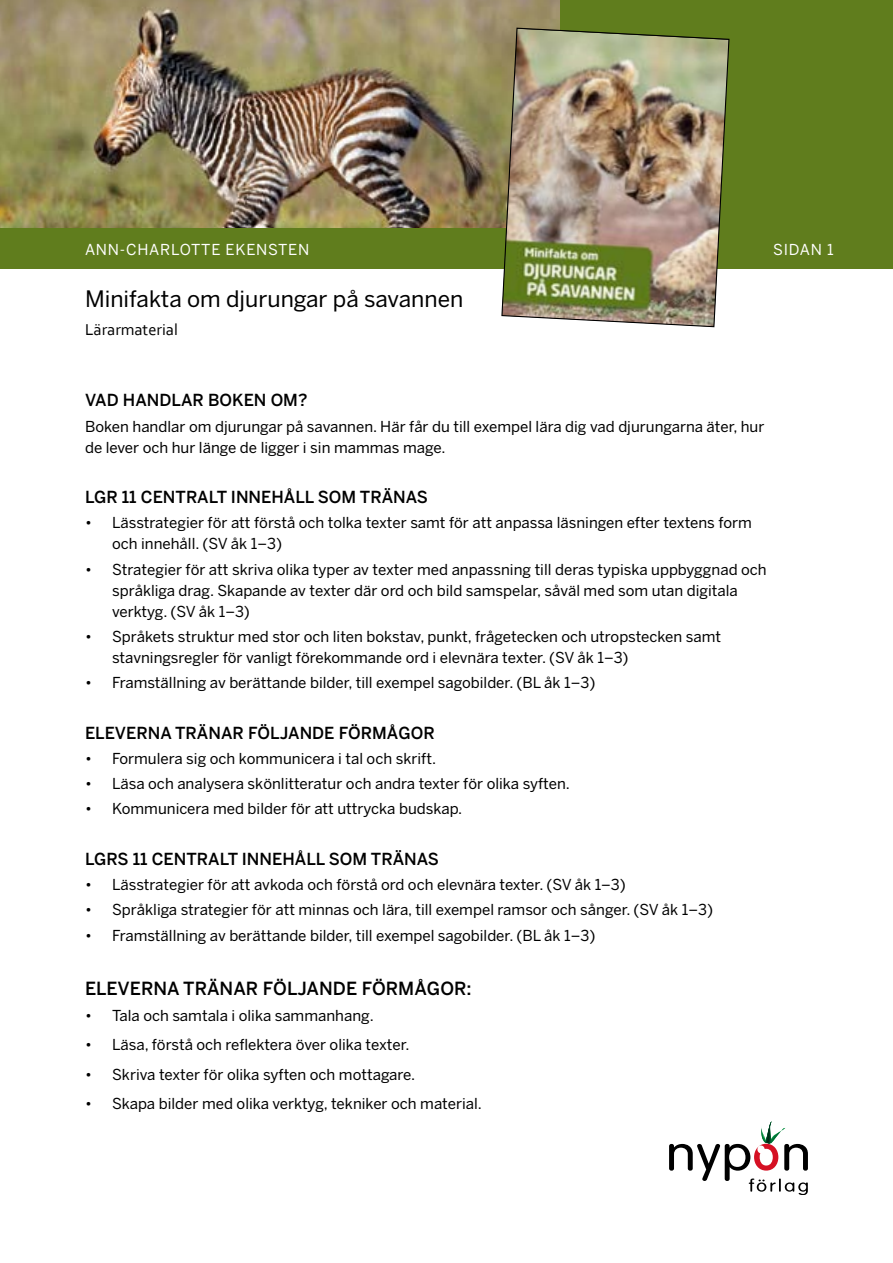
<style>
.page{position:relative;width:893px;height:1263px;background:#fff}
.page>*{position:absolute;margin:0;border:0;box-sizing:border-box;transform-origin:0 0}
.t1{font:22.5px "Benton Sans";color:#000}
.t2{font:500 18px "Benton Sans";color:#000}
.t3{font:500 16.5px "Benton Sans";color:#000}
.t4{font:16.5px "Corbel";color:#000}
.t5{font:15px/21px "Benton Sans";color:#000}
.t6{font:15px "Benton Sans";letter-spacing:.05em;color:#fff}
</style>
<div class="page">
<div style="left:0;top:0;width:893px;height:246px;background:#607d1d"></div>
<img style="left:0;top:0;width:560px;height:228px">
<div style="left:0;top:229px;width:893px;height:40px;background:#607d1d"></div>
<img style="left:501px;top:27px;width:229px;height:301px">
<svg style="left:669px;top:1121px;width:139px;height:74px"></svg>
<p class="t6" style="left:85px;top:241px;width:226px">ANN-CHARLOTTE EKENSTEN</p>
<p class="t6" style="left:773px;top:241px;width:62px">SIDAN 1</p>
<h1 class="t1" style="left:85px;top:286px;width:380px">Minifakta om djurungar på savannen</h1>
<p class="t4" style="left:85px;top:320px;width:94px">Lärarmaterial</p>
<p class="t3" style="left:85px;top:391px;width:224px">VAD HANDLAR BOKEN OM?</p>
<p class="t5" style="left:85px;top:416px;width:681px">Boken handlar om djurungar på savannen. Här får du till exempel lära dig vad djurungarna äter, hur de lever och hur länge de ligger i sin mammas mage.</p>
<p class="t3" style="left:85px;top:487px;width:345px">LGR 11 CENTRALT INNEHÅLL SOM TRÄNAS</p>
<p class="t5" style="left:112px;top:513px;width:641px;text-indent:-27px">• Lässtrategier för att förstå och tolka texter samt för att anpassa läsningen efter textens form och innehåll. (SV åk 1–3)</p>
<p class="t5" style="left:112px;top:559px;width:656px;text-indent:-27px">• Strategier för att skriva olika typer av texter med anpassning till deras typiska uppbyggnad och språkliga drag. Skapande av texter där ord och bild samspelar, såväl med som utan digitala verktyg. (SV åk 1–3)</p>
<p class="t5" style="left:112px;top:626px;width:611px;text-indent:-27px">• Språkets struktur med stor och liten bokstav, punkt, frågetecken och utropstecken samt stavningsregler för vanligt förekommande ord i elevnära texter. (SV åk 1–3)</p>
<p class="t5" style="left:85px;top:672px;width:512px">• Framställning av berättande bilder, till exempel sagobilder. (BL åk 1–3)</p>
<p class="t3" style="left:85px;top:723px;width:351px">ELEVERNA TRÄNAR FÖLJANDE FÖRMÅGOR</p>
<p class="t5" style="left:85px;top:748px;width:353px">• Formulera sig och kommunicera i tal och skrift.</p>
<p class="t5" style="left:85px;top:773px;width:486px">• Läsa och analysera skönlitteratur och andra texter för olika syften.</p>
<p class="t5" style="left:85px;top:799px;width:379px">• Kommunicera med bilder för att uttrycka budskap.</p>
<p class="t3" style="left:85px;top:849px;width:355px">LGRS 11 CENTRALT INNEHÅLL SOM TRÄNAS</p>
<p class="t5" style="left:85px;top:874px;width:542px">• Lässtrategier för att avkoda och förstå ord och elevnära texter. (SV åk 1–3)</p>
<p class="t5" style="left:85px;top:900px;width:629px">• Språkliga strategier för att minnas och lära, till exempel ramsor och sånger. (SV åk 1–3)</p>
<p class="t5" style="left:85px;top:925px;width:512px">• Framställning av berättande bilder, till exempel sagobilder. (BL åk 1–3)</p>
<p class="t2" style="left:85px;top:978px;width:388px">ELEVERNA TRÄNAR FÖLJANDE FÖRMÅGOR:</p>
<p class="t5" style="left:85px;top:1005px;width:290px">• Tala och samtala i olika sammanhang.</p>
<p class="t5" style="left:85px;top:1034px;width:326px">• Läsa, förstå och reflektera över olika texter.</p>
<p class="t5" style="left:85px;top:1064px;width:332px">• Skriva texter för olika syften och mottagare.</p>
<p class="t5" style="left:85px;top:1093px;width:398px">• Skapa bilder med olika verktyg, tekniker och material.</p>
</div>
